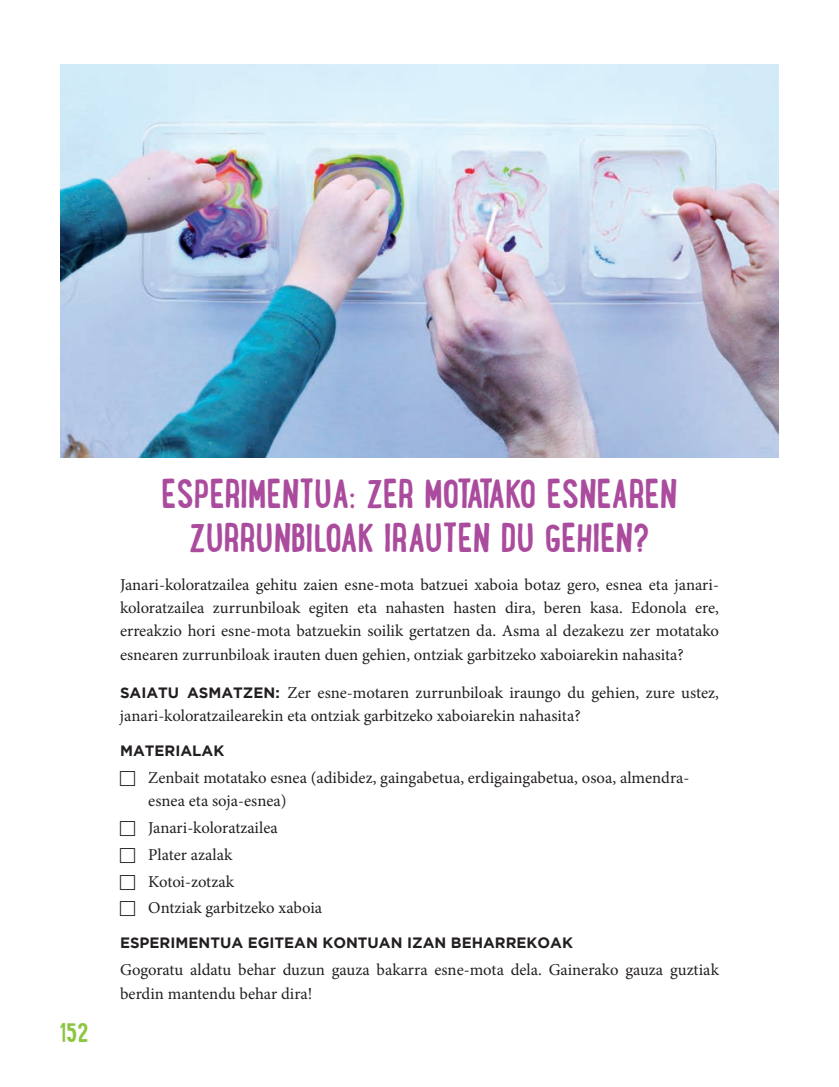
<style>
.page{position:relative;width:839px;height:1087px;background:#fff}
.page>*{position:absolute;margin:0;border:0;box-sizing:border-box;transform-origin:0 0}
.t1{font:700 39.9px/43.2px "Lunch Box";color:#aa4b9d;text-align:center}
.t2{font:700 26.6px "Lunch Box";color:#8cc540}
.t3{font:16.62px/23.3px "Minion Pro";color:#231f20}
.t4{font:700 14.88px "Gotham";color:#231f20}
.s1{font-family:"Gotham";font-weight:700;font-size:14.88px}
</style>
<div class="page">
<img style="left:60px;top:65px;width:719px;height:392px">
<h2 class="t2" style="left:60px;top:1013px;width:30px">152</h2>
<h1 class="t1" style="left:162px;top:471px;width:517px">ESPERIMENTUA: ZER MOTATAKO ESNEAREN<br>ZURRUNBILOAK IRAUTEN DU GEHIEN?</h1>
<p class="t3" style="left:120px;top:573px;width:600px;text-align:justify">Janari-koloratzailea gehitu zaien esne-mota batzuei xaboia botaz gero, esnea eta janari&shy;koloratzailea zurrunbiloak egiten eta nahasten hasten dira, beren kasa. Edonola ere, erreakzio hori esne-mota batzuekin soilik gertatzen da. Asma al dezakezu zer motatako esnearen zurrunbiloak irauten duen gehien, ontziak garbitzeko xaboiarekin nahasita?</p>
<p class="t3" style="left:120px;top:681px;width:600px"><span class="s1">SAIATU ASMATZEN:</span> Zer esne-motaren zurrunbiloak iraungo du gehien, zure ustez, janari-koloratzailearekin eta ontziak garbitzeko xaboiarekin nahasita?</p>
<p class="t4" style="left:120px;top:742px;width:106px">MATERIALAK</p>
<p class="t3" style="left:148px;top:766px;width:543px">Zenbait motatako esnea (adibidez, gaingabetua, erdigaingabetua, osoa, almendra&shy;esnea eta soja-esnea)</p>
<p class="t3" style="left:148px;top:814px;width:175px;line-height:26.8px">Janari-koloratzailea<br>Plater azalak<br>Kotoi-zotzak<br>Ontziak garbitzeko xaboia</p>
<p class="t4" style="left:120px;top:934px;width:454px">ESPERIMENTUA EGITEAN KONTUAN IZAN BEHARREKOAK</p>
<p class="t3" style="left:120px;top:958px;width:600px">Gogoratu aldatu behar duzun gauza bakarra esne-mota dela. Gainerako gauza guztiak berdin mantendu behar dira!</p>
</div>
